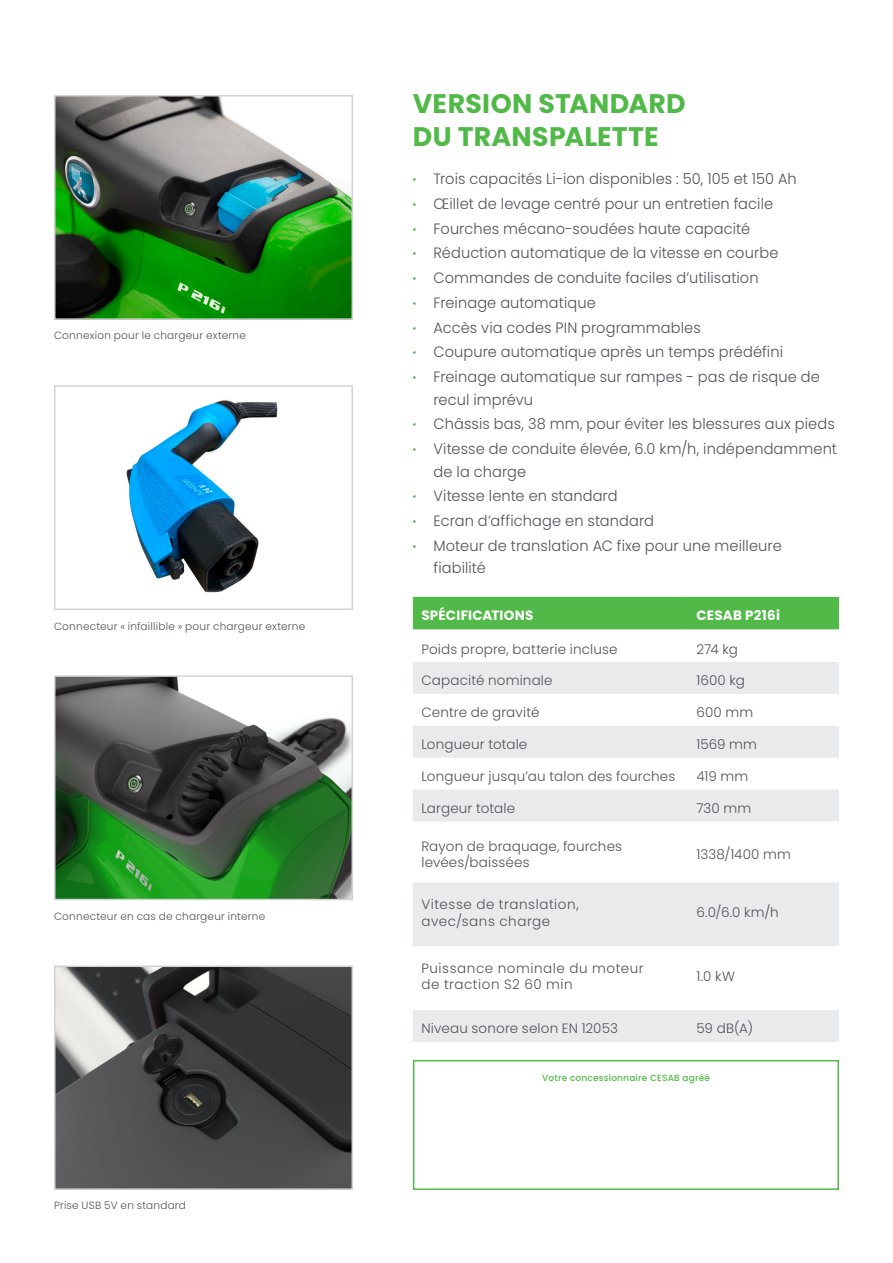
<style>
.page{position:relative;width:893px;height:1263px;background:#fff}
.page>*{position:absolute;margin:0;border:0;box-sizing:border-box;transform-origin:0 0}
.t1{font:700 26.85px/32.2px "Poppins";letter-spacing:.005em;color:#51b948}
.t2{font:300 15px/22.5px "Poppins";letter-spacing:.01em;color:#4f535c}
.C{font:300 13.5px/16.5px "Poppins";letter-spacing:.015em;color:#4f535c}
.C-2{font:300 13.5px/16.5px "Poppins";letter-spacing:.04em;color:#4f535c}
.C-3{font:700 13.5px "Poppins";letter-spacing:.02em;color:#fff}
.C-4{font:300 10.5px "Poppins";letter-spacing:.02em;color:#4f535c}
.t3{font:500 9px "Poppins";letter-spacing:.02em;color:#51b948}
.s1{font-weight:100;font-size:13.5px;color:#51b948}
</style>
<div class="page">
<div style="left:413px;top:597px;width:426px;height:32px;background:#51b948"></div>
<svg style="left:413px;top:662px;width:426px;height:380px;fill:#f1f2f2"></svg>
<img style="left:57px;top:98px;width:293px;height:219px">
<div style="left:54px;top:95px;width:299px;height:225px;border:2px solid #d1d2d4"></div>
<img style="left:126px;top:400px;width:152px;height:193px">
<div style="left:54px;top:385px;width:299px;height:225px;border:2px solid #d1d2d4"></div>
<img style="left:57px;top:678px;width:293px;height:219px">
<div style="left:54px;top:675px;width:299px;height:225px;border:2px solid #d1d2d4"></div>
<img style="left:57px;top:968px;width:293px;height:219px">
<div style="left:54px;top:965px;width:299px;height:225px;border:2px solid #d1d2d4"></div>
<div style="left:413px;top:1060px;width:426px;height:130px;background:#fff;border:2px solid #51b948"></div>
<p class="C-4" style="left:54px;top:330px;width:193px">Connexion pour le chargeur externe</p>
<p class="C-4" style="left:54px;top:620px;width:253px">Connecteur « infaillible » pour chargeur externe</p>
<p class="C-4" style="left:54px;top:910px;width:213px">Connecteur en cas de chargeur interne</p>
<p class="C-4" style="left:54px;top:1199px;width:133px">Prise USB 5V en standard</p>
<h2 class="t1" style="left:413px;top:88px;width:274px">VERSION STANDARD<br>DU TRANSPALETTE</h2>
<p class="t2" style="left:413px;top:168px;width:385px"><span class="s1">•</span> Trois capacités Li-ion disponibles : 50, 105 et 150 Ah</p>
<p class="t2" style="left:413px;top:192px;width:362px"><span class="s1">•</span> Œillet de levage centré pour un entretien facile</p>
<p class="t2" style="left:413px;top:217px;width:339px"><span class="s1">•</span> Fourches mécano-soudées haute capacité</p>
<p class="t2" style="left:413px;top:242px;width:367px"><span class="s1">•</span> Réduction automatique de la vitesse en courbe</p>
<p class="t2" style="left:413px;top:267px;width:347px"><span class="s1">•</span> Commandes de conduite faciles d’utilisation</p>
<p class="t2" style="left:413px;top:291px;width:184px"><span class="s1">•</span> Freinage automatique</p>
<p class="t2" style="left:413px;top:316px;width:289px"><span class="s1">•</span> Accès via codes PIN programmables</p>
<p class="t2" style="left:413px;top:341px;width:372px"><span class="s1">•</span> Coupure automatique après un temps prédéfini</p>
<p class="t2" style="left:434px;top:366px;width:388px;text-indent:-21px"><span class="s1">•</span> Freinage automatique sur rampes - pas de risque de recul imprévu</p>
<p class="t2" style="left:413px;top:413px;width:423px"><span class="s1">•</span> Châssis bas, 38 mm, pour éviter les blessures aux pieds</p>
<p class="t2" style="left:434px;top:438px;width:405px;text-indent:-21px"><span class="s1">•</span> Vitesse de conduite élevée, 6.0 km/h, indépendamment de la charge</p>
<p class="t2" style="left:413px;top:485px;width:206px"><span class="s1">•</span> Vitesse lente en standard</p>
<p class="t2" style="left:413px;top:510px;width:243px"><span class="s1">•</span> Ecran d’affichage en standard</p>
<p class="t2" style="left:434px;top:534px;width:350px;text-indent:-21px"><span class="s1">•</span> Moteur de translation AC fixe pour une meilleure fiabilité</p>
<p class="C-3" style="left:421px;top:608px;width:114px">SPÉCIFICATIONS</p>
<p class="C-3" style="left:696px;top:608px;width:85px">CESAB P216i</p>
<p class="C" style="left:421px;top:641px;width:198px">Poids propre, batterie incluse</p>
<p class="C" style="left:696px;top:641px;width:43px">274 kg</p>
<p class="C" style="left:421px;top:672px;width:133px">Capacité nominale</p>
<p class="C" style="left:696px;top:672px;width:50px">1600 kg</p>
<p class="C" style="left:421px;top:704px;width:119px">Centre de gravité</p>
<p class="C" style="left:696px;top:704px;width:58px">600 mm</p>
<p class="C" style="left:421px;top:736px;width:107px">Longueur totale</p>
<p class="C" style="left:696px;top:736px;width:62px">1569 mm</p>
<p class="C" style="left:421px;top:768px;width:255px">Longueur jusqu’au talon des fourches</p>
<p class="C" style="left:696px;top:768px;width:54px">419 mm</p>
<p class="C" style="left:421px;top:800px;width:95px">Largeur totale</p>
<p class="C" style="left:696px;top:800px;width:56px">730 mm</p>
<p class="C" style="left:421px;top:838px;width:202px">Rayon de braquage, fourches levées/baissées</p>
<p class="C" style="left:696px;top:846px;width:96px">1338/1400 mm</p>
<p class="C-2" style="left:421px;top:896px;width:159px">Vitesse de translation, avec/sans charge</p>
<p class="C" style="left:696px;top:904px;width:84px">6.0/6.0 km/h</p>
<p class="C-2" style="left:421px;top:960px;width:224px">Puissance nominale du moteur de traction S2 60 min</p>
<p class="C" style="left:696px;top:968px;width:40px">1.0 kW</p>
<p class="C" style="left:421px;top:1020px;width:198px">Niveau sonore selon EN 12053</p>
<p class="C" style="left:696px;top:1020px;width:58px">59 dB(A)</p>
<p class="t3" style="left:542px;top:1072px;width:169px">Votre concessionnaire CESAB agréé</p>
</div>
